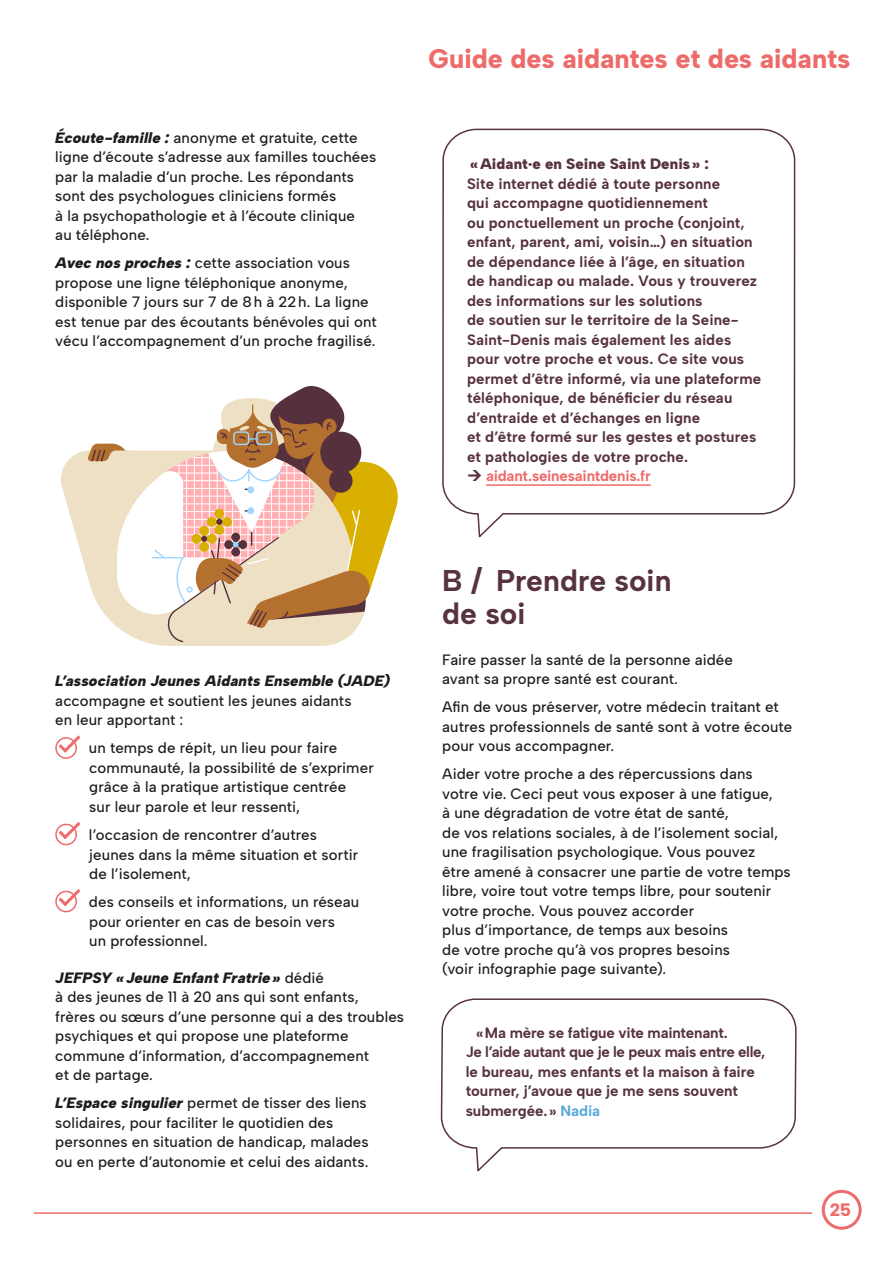
<style>
.page{position:relative;width:893px;height:1263px;background:#fff}
.page>*{position:absolute;margin:0;border:0;box-sizing:border-box;transform-origin:0 0}
.t1{font:700 30px/33px "Albert Sans";letter-spacing:-.005em;color:#57323f}
.t2{font:800 27px "Albert Sans";letter-spacing:-.005em;color:#ed6b6a}
.t3{font:800 18px "Albert Sans";color:#ed6b6a}
.texte{font:500 15px/19.5px "Albert Sans";letter-spacing:.005em;color:#1d1d1b}
.Encadré{font:700 15px/19.5px "Albert Sans";letter-spacing:.005em;color:#57323f}
.texte_liste_puce{font:500 15px/19.5px "Albert Sans";letter-spacing:.005em;color:#1d1d1b}
.texte_ap_liste{font:500 15px/19.5px "Albert Sans";letter-spacing:.005em;color:#1d1d1b}
.Encadré-2{font:900 15px "Albert Sans";letter-spacing:.005em;color:#57323f}
.Encadré-3{font:700 15px "Albert Sans";letter-spacing:-.015em;color:#ed6b6a}
.s1{font-weight:900;font-style:italic}
.s2{color:#56a8dd}
</style>
<div class="page">
<svg style="left:61px;top:451px;width:276px;height:195px"></svg>
<svg style="left:87px;top:386px;width:311px;height:257px"></svg>
<div style="left:233px;top:431px;width:16px;height:14px;border:1px solid #a0d6ff;border-radius:3px"></div>
<div style="left:256px;top:431px;width:16px;height:14px;border:1px solid #a0d6ff;border-radius:3px"></div>
<div style="left:55px;top:737px;width:22px;height:22px;border:2px solid #ed6b6a;border-radius:50%"></div>
<svg style="left:55px;top:735px;width:26px;height:21px"></svg>
<div style="left:55px;top:824px;width:22px;height:21px;border:2px solid #ed6b6a;border-radius:50%"></div>
<svg style="left:55px;top:822px;width:26px;height:20px"></svg>
<div style="left:55px;top:891px;width:22px;height:21px;border:2px solid #ed6b6a;border-radius:50%"></div>
<svg style="left:55px;top:889px;width:26px;height:20px"></svg>
<svg style="left:442px;top:128px;width:354px;height:410px"></svg>
<svg style="left:440px;top:998px;width:357px;height:174px"></svg>
<div style="left:822px;top:1190px;width:40px;height:40px;border:3px solid #ed6b6a;border-radius:50%"></div>
<hr style="left:34px;top:1212px;width:778px;height:2px;background:#ed6b6a">
<svg style="left:468px;top:470px;width:13px;height:11px"></svg>
<p class="texte" style="left:55px;top:128px;width:322px"><span class="s1">Écoute-famille :</span> anonyme et gratuite, cette ligne d’écoute s’adresse aux familles touchées par la maladie d’un proche. Les répondants sont des psychologues cliniciens formés<br>à la psychopathologie et à l’écoute clinique<br>au téléphone.</p>
<p class="texte" style="left:55px;top:253px;width:323px"><span class="s1">Avec nos proches :</span> cette association vous propose une ligne téléphonique anonyme, disponible 7 jours sur 7 de 8h à 22h. La ligne est tenue par des écoutants bénévoles qui ont vécu l’accompagnement d’un proche fragilisé.</p>
<h2 class="t2" style="left:428px;top:42px;width:424px">Guide des aidantes et des aidants</h2>
<p class="Encadré-2" style="left:470px;top:155px;width:240px">«Aidant·e en Seine Saint Denis» :</p>
<p class="Encadré" style="left:467px;top:174px;width:296px">Site internet dédié à toute personne<br>qui accompagne quotidiennement<br>ou ponctuellement un proche (conjoint, enfant, parent, ami, voisin…) en situation de dépendance liée à l’âge, en situation de handicap ou malade. Vous y trouverez des informations sur les solutions<br>de soutien sur le territoire de la Seine-Saint-Denis mais également les aides pour votre proche et vous. Ce site vous permet d’être informé, via une plateforme téléphonique, de bénéficier du réseau d’entraide et d’échanges en ligne<br>et d’être formé sur les gestes et postures et pathologies de votre proche.</p>
<p class="Encadré-3" style="left:486px;top:467px;width:166px">aidant.seinesaintdenis.fr</p>
<p class="texte" style="left:55px;top:671px;width:336px"><span class="s1">L’association Jeunes Aidants Ensemble (JADE) </span>accompagne et soutient les jeunes aidants<br>en leur apportant :</p>
<p class="texte_liste_puce" style="left:89px;top:738px;width:286px">un temps de répit, un lieu pour faire communauté, la possibilité de s’exprimer grâce à la pratique artistique centrée<br>sur leur parole et leur ressenti,</p>
<p class="texte_liste_puce" style="left:89px;top:825px;width:271px">l’occasion de rencontrer d’autres jeunes dans la même situation et sortir de l’isolement,</p>
<p class="texte_liste_puce" style="left:89px;top:892px;width:272px">des conseils et informations, un réseau pour orienter en cas de besoin vers<br>un professionnel.</p>
<p class="texte_ap_liste" style="left:55px;top:967px;width:350px"><span class="s1">JEFPSY «Jeune Enfant Fratrie»</span> dédié<br>à des jeunes de 11 à 20 ans qui sont enfants,<br>frères ou sœurs d’une personne qui a des troubles psychiques et qui propose une plateforme commune d’information, d’accompagnement<br>et de partage.</p>
<p class="texte" style="left:55px;top:1093px;width:315px"><span class="s1">L’Espace singulier</span> permet de tisser des liens solidaires, pour faciliter le quotidien des personnes en situation de handicap, malades ou en perte d’autonomie et celui des aidants.</p>
<p class="t1" style="left:442px;top:564px;width:231px">B / Prendre soin de soi</p>
<p class="texte" style="left:442px;top:650px;width:292px">Faire passer la santé de la personne aidée avant sa propre santé est courant.</p>
<p class="texte" style="left:442px;top:697px;width:351px">Afin de vous préserver, votre médecin traitant et autres professionnels de santé sont à votre écoute pour vous accompagner.</p>
<p class="texte" style="left:442px;top:764px;width:350px">Aider votre proche a des répercussions dans votre vie. Ceci peut vous exposer à une fatigue,<br>à une dégradation de votre état de santé,<br>de vos relations sociales, à de l’isolement social, une fragilisation psychologique. Vous pouvez<br>être amené à consacrer une partie de votre temps libre, voire tout votre temps libre, pour soutenir votre proche. Vous pouvez accorder<br>plus d’importance, de temps aux besoins<br>de votre proche qu’à vos propres besoins<br>(voir infographie page suivante).</p>
<p class="Encadré" style="left:466px;top:1023px;width:301px;text-indent:10px">«Ma mère se fatigue vite maintenant.<br>Je l’aide autant que je le peux mais entre elle, le bureau, mes enfants et la maison à faire tourner, j’avoue que je me sens souvent submergée.» <span class="s2">Nadia</span></p>
<p class="t3" style="left:830px;top:1199px;width:23px">25</p>
</div>
